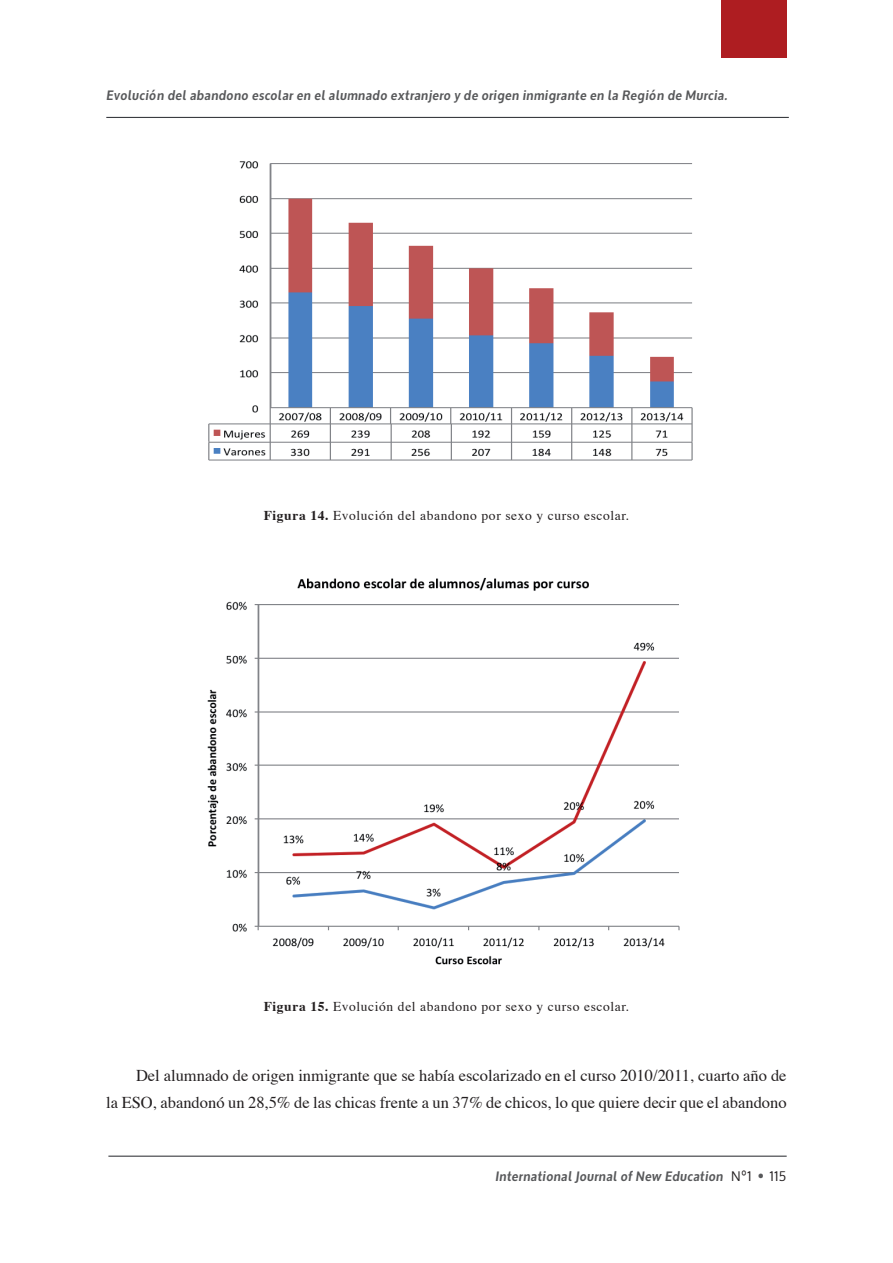
<style>
.page{position:relative;width:893px;height:1263px;background:#fff}
.page>*{position:absolute;margin:0;border:0;box-sizing:border-box;transform-origin:0 0}
.t1{font:500 33px "Futura";color:#57585a}
.t2{font:16.5px/27px "Times";color:#231f20;text-align:right}
.t3{font:italic 700 13.5px "Oxygen";letter-spacing:.045em;color:#57585a;scale:.96 1}
.t4{font:13.5px "Times";letter-spacing:.045em;color:#231f20}
.t5{font:13.5px "Oxygen";color:#231f20;scale:.96 1}
.s1{font-weight:700}
.s2{font-weight:400;font-style:normal;color:#231f20}
</style>
<div class="page">
<hr style="left:106px;top:117px;width:683px;height:1px;background:#3a3c41">
<div style="left:721px;top:0;width:66px;height:57px;background:#ae1d21"></div>
<hr style="left:108px;top:1155px;width:679px;height:2px;background:#3a3c41">
<img style="left:208px;top:161px;width:485px;height:300px">
<img style="left:207px;top:577px;width:473px;height:388px">
<p class="t3" style="left:106px;top:86px;width:648px">Evolución del abandono escolar en el alumnado extranjero y de origen inmigrante en la Región de Murcia.</p>
<p class="t4" style="left:264px;top:507px;width:367px"><span class="s1">Figura 14.</span> Evolución del abandono por sexo y curso escolar.</p>
<p class="t4" style="left:264px;top:998px;width:367px"><span class="s1">Figura 15.</span> Evolución del abandono por sexo y curso escolar.</p>
<p class="t2" style="left:106px;top:1063px;width:682px">Del alumnado de origen inmigrante que se había escolarizado en el curso 2010/2011, cuarto año de<br>la ESO, abandonó un 28,5% de las chicas frente a un 37% de chicos, lo que quiere decir que el abandono</p>
<p class="t3" style="left:495px;top:1167px;width:268px">International Journal of New Education <span class="s2">Nº1</span></p>
<h1 class="t1" style="left:756px;top:1153px;width:12px">·</h1>
<p class="t5" style="left:770px;top:1167px;width:19px">115</p>
</div>
